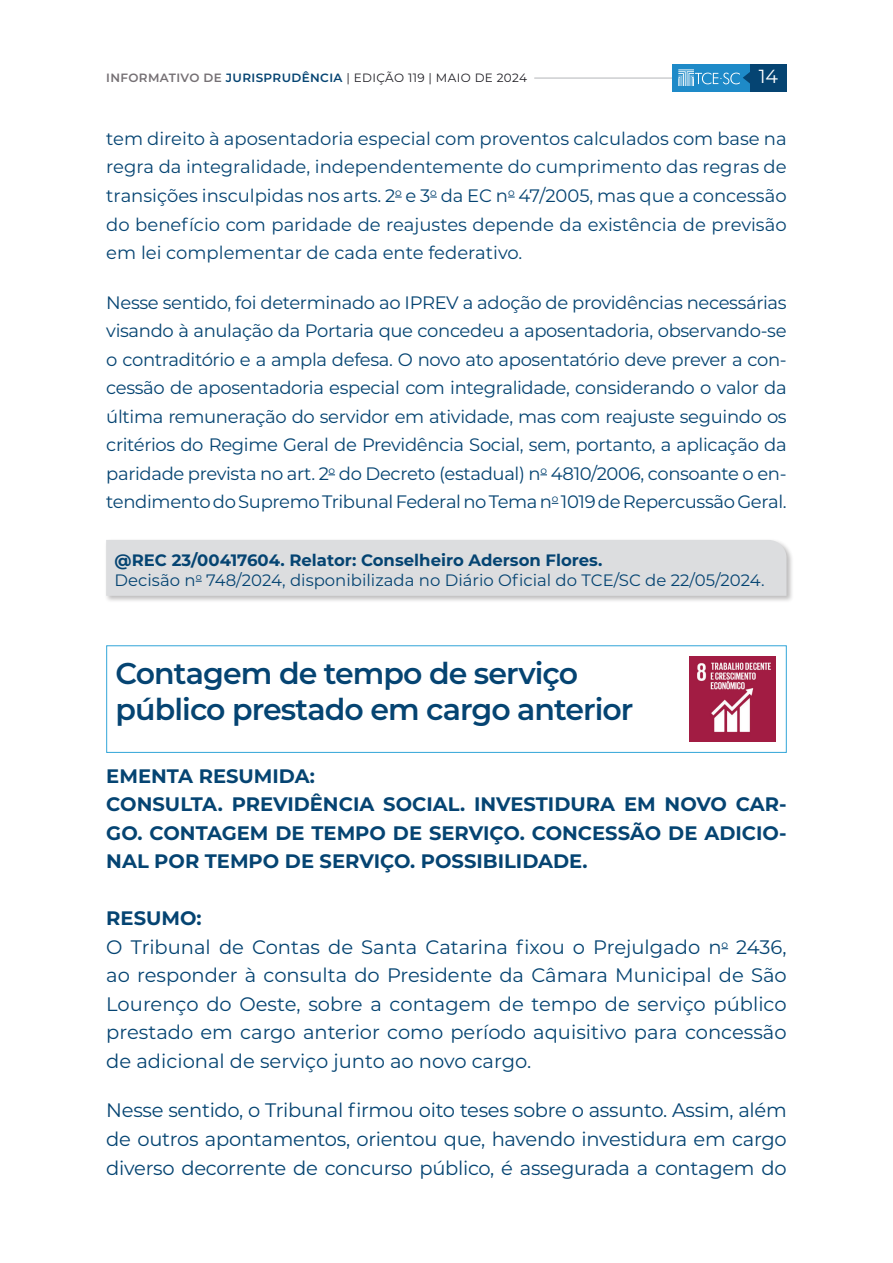
<style>
.page{position:relative;width:893px;height:1263px;background:#fff}
.page>*{position:absolute;margin:0;border:0;box-sizing:border-box;transform-origin:0 0}
.t1{font:600 30px/36px "Montserrat";letter-spacing:-.03em;color:#054472}
.t2{font:19.5px/28.5px "Montserrat";color:#054472}
.t3{font:700 19.5px/28.5px "Montserrat";color:#054472}
.t4{font:18.9px "Montserrat";color:#fff}
.t5{font:18px/28.5px "Montserrat";letter-spacing:-.02em;color:#054472;text-align:justify}
.t6{font:16.5px/19.8px "Montserrat";color:#054472}
.t7{font:12px "Montserrat";letter-spacing:.03em;color:#1f1e24}
.s1{font-weight:600;color:#757074}
.s2{font-weight:600;color:#054472}
.s3{font-weight:700}
</style>
<div class="page">
<hr style="left:535px;top:77px;width:147px;height:2px;background:#bcbdc0">
<div style="left:672px;top:64px;width:80px;height:28px;background:#1e8ac8"></div>
<div style="left:750px;top:64px;width:37px;height:28px;background:#054472"></div>
<svg style="left:678px;top:69px;width:72px;height:17px"></svg>
<div style="left:105px;top:538px;width:689px;height:66px;background:#231f20;opacity:.3"></div>
<div style="left:106px;top:540px;width:680px;height:56px;background:#dcdddf"></div>
<div style="left:106px;top:645px;width:681px;height:108px;border:1px solid #31a5d8"></div>
<img style="left:690px;top:656px;width:85px;height:86px">
<p class="t7" style="left:106px;top:70px;width:422px"><span class="s1">INFORMATIVO DE</span> <span class="s2">JURISPRUDÊNCIA</span> | EDIÇÃO 119 | MAIO DE 2024</p>
<p class="t4" style="left:759px;top:64px;width:21px">14</p>
<p class="t5" style="left:106px;top:124px;width:682px">tem direito à aposentadoria especial com proventos calculados com base na regra da integralidade, independentemente do cumprimento das regras de transições insculpidas nos arts. 2<sup>o</sup> e 3<sup>o</sup> da EC n<sup>o</sup> 47/2005, mas que a concessão do benefício com paridade de reajustes depende da existência de previsão em lei complementar de cada ente federativo.</p>
<p class="t5" style="left:106px;top:287px;width:682px">Nesse sentido, foi determinado ao IPREV a adoção de providências necessárias visando à anulação da Portaria que concedeu a aposentadoria, observando-se o contraditório e a ampla defesa. O novo ato aposentatório deve prever a con&shy;cessão de aposentadoria especial com integralidade, considerando o valor da última remuneração do servidor em atividade, mas com reajuste seguindo os critérios do Regime Geral de Previdência Social, sem, portanto, a aplicação da paridade prevista no art. 2<sup>o</sup> do Decreto (estadual) n<sup>o</sup> 4810/2006, consoante o en&shy;tendimento do Supremo Tribunal Federal no Tema n<sup>o</sup> 1019 de Repercussão Geral.</p>
<p class="t6" style="left:115px;top:550px;width:651px"><span class="s3">@REC 23/00417604. Relator: Conselheiro Aderson Flores.<br></span>Decisão n<sup>o</sup> 748/2024, disponibilizada no Diário Oficial do TCE/SC de 22/05/2024.</p>
<h1 class="t1" style="left:116px;top:654px;width:519px">Contagem de tempo de serviço público prestado em cargo anterior</h1>
<p class="t3" style="left:106px;top:760px;width:682px">EMENTA RESUMIDA:<br>CONSULTA. PREVIDÊNCIA SOCIAL. INVESTIDURA EM NOVO CAR-GO. CONTAGEM DE TEMPO DE SERVIÇO. CONCESSÃO DE ADICIO-NAL POR TEMPO DE SERVIÇO. POSSIBILIDADE.</p>
<p class="t2" style="left:106px;top:903px;width:682px"><span class="s3">RESUMO:<br></span>O Tribunal de Contas de Santa Catarina fixou o Prejulgado n<sup>o</sup> 2436, ao responder à consulta do Presidente da Câmara Municipal de São Lourenço do Oeste, sobre a contagem de tempo de serviço público prestado em cargo anterior como período aquisitivo para concessão de adicional de serviço junto ao novo cargo.</p>
<p class="t2" style="left:106px;top:1095px;width:682px;text-align:justify">Nesse sentido, o Tribunal firmou oito teses sobre o assunto. Assim, além de outros apontamentos, orientou que, havendo investidura em cargo diverso decorrente de concurso público, é assegurada a contagem do</p>
</div>
